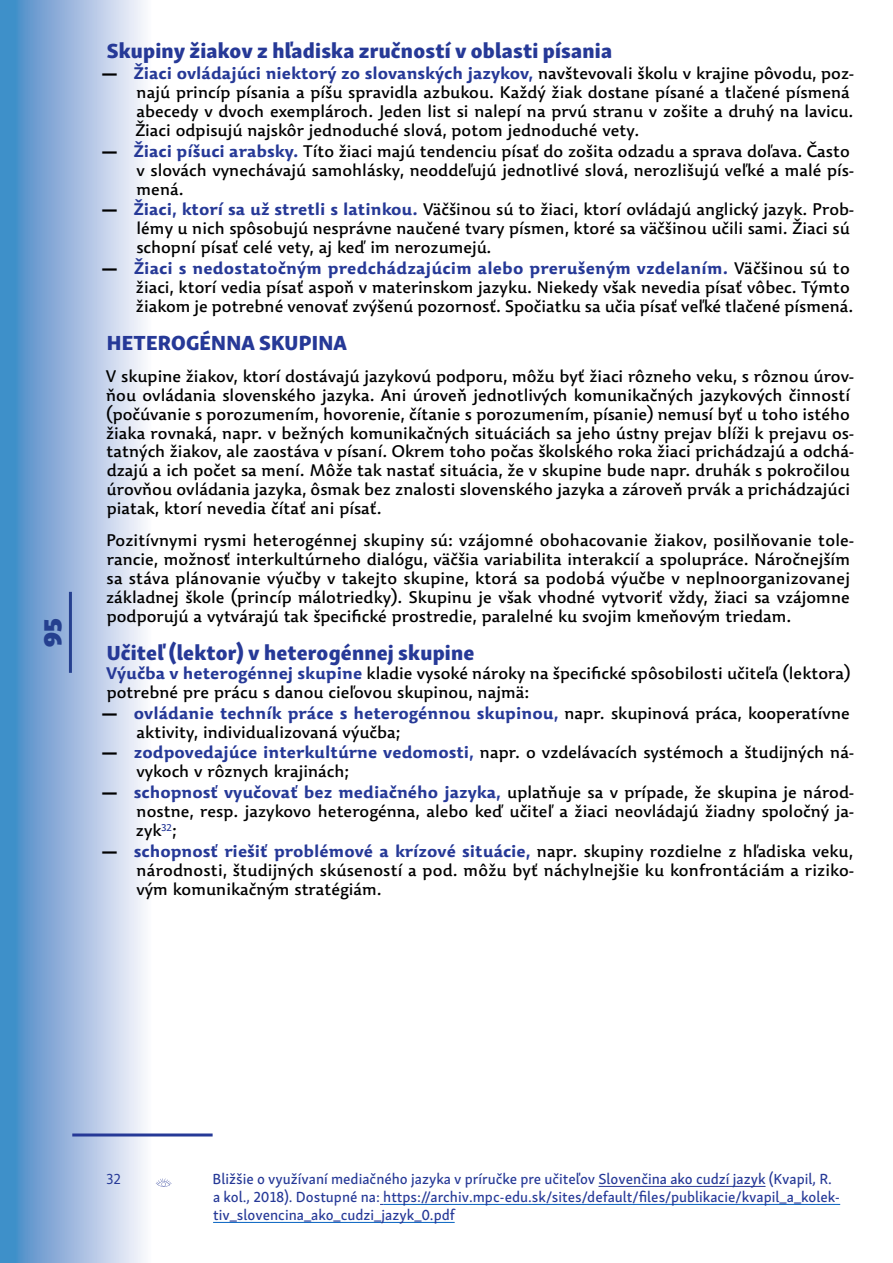
<style>
.page{position:relative;width:893px;height:1263px;background:#fff}
.page>*{position:absolute;margin:0;border:0;box-sizing:border-box;transform-origin:0 0}
.t1{font:25.5px "Skolar Sans Latn Bl";color:#25408f}
.t2{font:21px "Skolar Sans Latn Eb";letter-spacing:.01em;color:#263997}
.t3{font:16.5px/18.9px "Dederon Sans";color:#000}
.t4{font:15px/18px "Skolar Sans Latn Me";color:#263997}
.t5{font:15px "Skolar Sans Latn";color:#263997}
.s1{font-family:"Skolar Sans Latn Eb";font-size:18px}
.s2{font-weight:700;color:#263997}
</style>
<div class="page">
<svg style="left:0;top:0;width:181px;height:1263px"></svg>
<hr style="left:69px;top:592px;width:3px;height:81px;background:#25408f">
<hr style="left:598px;top:1186px;width:168px;height:1px;background:#263997">
<hr style="left:383px;top:1204px;width:457px;height:1px;background:#0563c1">
<hr style="left:213px;top:1222px;width:242px;height:1px;background:#0563c1">
<hr style="left:72px;top:1133px;width:141px;height:3px;background:#263997">
<svg style="left:156px;top:1178px;width:16px;height:9px"></svg>
<h1 class="t1" style="left:30px;top:647px;width:30px;rotate:-90deg">95</h1>
<p class="t2" style="left:107px;top:33px;width:507px">Skupiny žiakov z hľadiska zručností v oblasti písania</p>
<p class="t3" style="left:135px;top:63px;width:720px;text-indent:-34px"><span class="s1">—</span> <span class="s2">Žiaci ovládajúci niektorý zo slovanských jazykov,</span> navštevovali školu v krajine pôvodu, poz&shy;najú princíp písania a píšu spravidla azbukou. Každý žiak dostane písané a tlačené písmená abecedy v dvoch exemplároch. Jeden list si nalepí na prvú stranu v zošite a druhý na lavicu.<br>Žiaci odpisujú najskôr jednoduché slová, potom jednoduché vety.</p>
<p class="t3" style="left:136px;top:141px;width:719px;text-indent:-35px"><span class="s1">—</span> <span class="s2">Žiaci píšuci arabsky.</span> Títo žiaci majú tendenciu písať do zošita odzadu a sprava doľava. Často v slovách vynechávajú samohlásky, neoddeľujú jednotlivé slová, nerozlišujú veľké a malé pís&shy;mená.</p>
<p class="t3" style="left:136px;top:200px;width:719px;text-indent:-35px"><span class="s1">—</span> <span class="s2">Žiaci, ktorí sa už stretli s latinkou.</span> Väčšinou sú to žiaci, ktorí ovládajú anglický jazyk. Prob&shy;lémy u nich spôsobujú nesprávne naučené tvary písmen, ktoré sa väčšinou učili sami. Žiaci sú schopní písať celé vety, aj keď im nerozumejú.</p>
<p class="t3" style="left:136px;top:258px;width:719px;text-indent:-34px"><span class="s1">—</span> <span class="s2">Žiaci s nedostatočným predchádzajúcim alebo prerušeným vzdelaním.</span> Väčšinou sú to žiaci, ktorí vedia písať aspoň v materinskom jazyku. Niekedy však nevedia písať vôbec. Týmto žiakom je potrebné venovať zvýšenú pozornosť. Spočiatku sa učia písať veľké tlačené písmená.</p>
<p class="t2" style="left:107px;top:325px;width:242px">HETEROGÉNNA SKUPINA</p>
<p class="t3" style="left:106px;top:366px;width:749px">V skupine žiakov, ktorí dostávajú jazykovú podporu, môžu byť žiaci rôzneho veku, s rôznou úrov&shy;ňou ovládania slovenského jazyka. Ani úroveň jednotlivých komunikačných jazykových činností (počúvanie s porozumením, hovorenie, čítanie s porozumením, písanie) nemusí byť u toho istého žiaka rovnaká, napr. v bežných komunikačných situáciách sa jeho ústny prejav blíži k prejavu os&shy;tatných žiakov, ale zaostáva v písaní. Okrem toho počas školského roka žiaci prichádzajú a odchá&shy;dzajú a ich počet sa mení. Môže tak nastať situácia, že v skupine bude napr. druhák s pokročilou úrovňou ovládania jazyka, ôsmak bez znalosti slovenského jazyka a zároveň prvák a prichádzajúci piatak, ktorí nevedia čítať ani písať.</p>
<p class="t3" style="left:106px;top:531px;width:749px">Pozitívnymi rysmi heterogénnej skupiny sú: vzájomné obohacovanie žiakov, posilňovanie tole&shy;rancie, možnosť interkultúrneho dialógu, väčšia variabilita interakcií a spolupráce. Náročnejším sa stáva plánovanie výučby v takejto skupine, ktorá sa podobá výučbe v neplnoorganizovanej základnej škole (princíp málotriedky). Skupinu je však vhodné vytvoriť vždy, žiaci sa vzájomne podporujú a vytvárajú tak špecifické prostredie, paralelné ku svojim kmeňovým triedam.</p>
<p class="t2" style="left:107px;top:635px;width:369px">Učiteľ (lektor) v heterogénnej skupine</p>
<p class="t3" style="left:106px;top:663px;width:746px"><span class="s2">Výučba v heterogénnej skupine</span> kladie vysoké nároky na špecifické spôsobilosti učiteľa (lektora) potrebné pre prácu s danou cieľovou skupinou, najmä:</p>
<p class="t3" style="left:137px;top:703px;width:715px;text-indent:-35px"><span class="s1">—</span> <span class="s2">ovládanie techník práce s heterogénnou skupinou,</span> napr. skupinová práca, kooperatívne aktivity, individualizovaná výučba;</p>
<p class="t3" style="left:136px;top:743px;width:719px;text-indent:-35px"><span class="s1">—</span> <span class="s2">zodpovedajúce interkultúrne vedomosti,</span> napr. o vzdelávacích systémoch a študijných ná&shy;vykoch v rôznych krajinách;</p>
<p class="t3" style="left:136px;top:782px;width:719px;text-align:justify;text-indent:-34px"><span class="s1">—</span> <span class="s2">schopnosť vyučovať bez mediačného jazyka,</span> uplatňuje sa v prípade, že skupina je národ&shy;nostne, resp. jazykovo heterogénna, alebo keď učiteľ a žiaci neovládajú žiadny spoločný ja&shy;zyk<sup>32</sup>;</p>
<p class="t3" style="left:136px;top:841px;width:719px;text-align:justify;text-indent:-35px"><span class="s1">—</span> <span class="s2">schopnosť riešiť problémové a krízové situácie,</span> napr. skupiny rozdielne z hľadiska veku, národnosti, študijných skúseností a pod. môžu byť náchylnejšie ku konfrontáciám a riziko&shy;vým komunikačným stratégiám.</p>
<p class="t5" style="left:106px;top:1168px;width:16px">32</p>
<p class="t4" style="left:213px;top:1169px;width:629px">Bližšie o využívaní mediačného jazyka v príručke pre učiteľov Slovenčina ako cudzí jazyk (Kvapil, R. a kol., 2018). Dostupné na: https://archiv.mpc-edu.sk/sites/default/files/publikacie/kvapil_a_kolek&shy;tiv_slovencina_ako_cudzi_jazyk_0.pdf</p>
</div>
